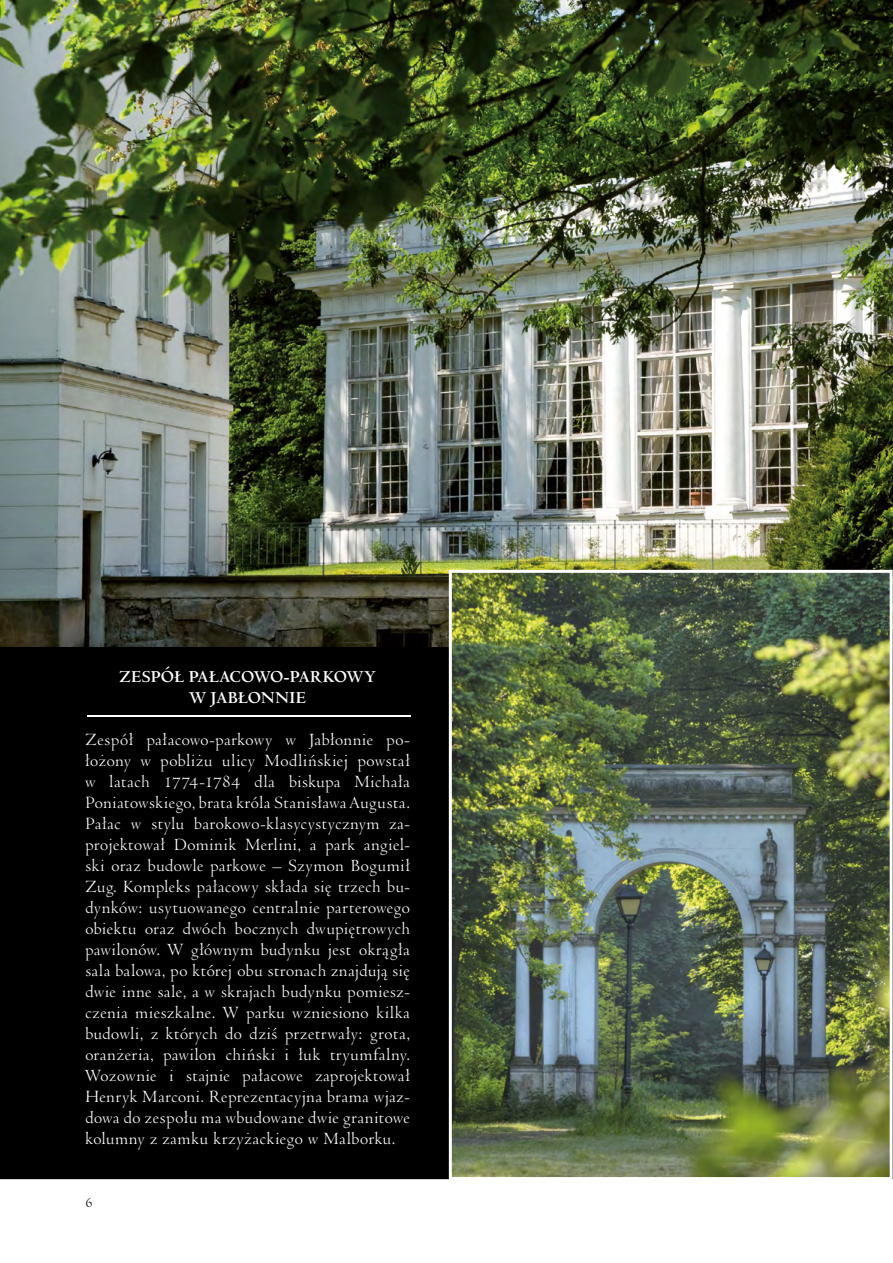
<style>
.page{position:relative;width:893px;height:1263px;background:#fff}
.page>*{position:absolute;margin:0;border:0;box-sizing:border-box;transform-origin:0 0}
.t1{font:18px/21px "Venetian 301 PL";color:#fff;text-align:justify}
.t2{font:700 18px/21px "Venetian 301 PL";color:#fff;text-align:center}
.t3{font:15px "Venetian 301 PL";color:#000}
</style>
<div class="page">
<div style="left:0;top:646px;width:449px;height:533px;background:#000"></div>
<img style="left:0;top:0;width:893px;height:646px">
<img style="left:453px;top:574px;width:436px;height:602px">
<div style="left:449px;top:570px;width:444px;height:610px;border:3px solid #fff"></div>
<hr style="left:88px;top:715px;width:323px;height:1px;background:#fff">
<p class="t2" style="left:119px;top:666px;width:259px">ZESPÓŁ PAŁACOWO-PARKOWY<br>W JABŁONNIE</p>
<p class="t1" style="left:85px;top:729px;width:327px">Zespół pałacowo-parkowy w Jabłonnie po&shy;łożony w pobliżu ulicy Modlińskiej powstał w latach 1774-1784 dla biskupa Michała Poniatowskiego, brata króla Stanisława Augusta.<br>Pałac w stylu barokowo-klasycystycznym za&shy;projektował Dominik Merlini, a park angiel&shy;ski oraz budowle parkowe – Szymon Bogumił Zug. Kompleks pałacowy składa się trzech bu&shy;dynków: usytuowanego centralnie parterowego obiektu oraz dwóch bocznych dwupiętrowych pawilonów. W głównym budynku jest okrągła sala balowa, po której obu stronach znajdują się dwie inne sale, a w skrajach budynku pomiesz&shy;czenia mieszkalne. W parku wzniesiono kilka budowli, z których do dziś przetrwały: grota, oranżeria, pawilon chiński i łuk tryumfalny.<br>Wozownie i stajnie pałacowe zaprojektował Henryk Marconi. Reprezentacyjna brama wjaz&shy;dowa do zespołu ma wbudowane dwie granitowe kolumny z zamku krzyżackiego w Malborku.</p>
<p class="t3" style="left:85px;top:1193px;width:9px">6</p>
</div>
